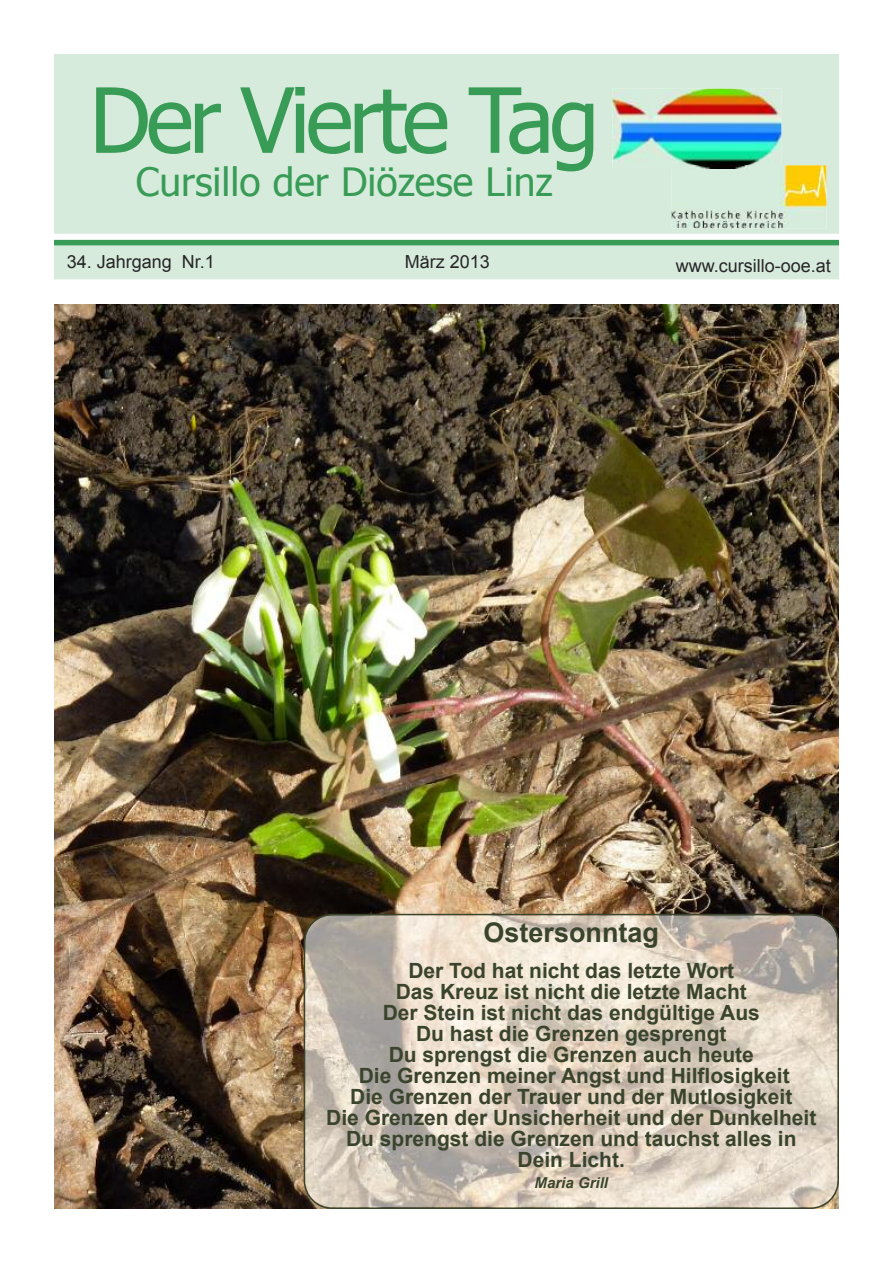
<style>
.page{position:relative;width:893px;height:1263px;background:#fff}
.page>*{position:absolute;margin:0;border:0;box-sizing:border-box;transform-origin:0 0}
.t1{font:90px "Tahoma";letter-spacing:-.05em;color:#399c56}
.t2{font:39px "Tahoma";color:#399c56}
.t3{font:700 27px "Arial";color:#3a442c}
.t4{font:700 21px/21px "Arial";color:#3a442c;text-align:center}
.t5{font:18px "Arial";color:#272627}
.t6{font:italic 700 15px "Arial";color:#3a442c}
</style>
<div class="page">
<div style="left:54px;top:54px;width:785px;height:225px;background:#d7ebdd"></div>
<img style="left:54px;top:305px;width:785px;height:904px">
<div style="left:54px;top:239px;width:785px;height:6px;background:#399c56"></div>
<div style="left:54px;top:234px;width:785px;height:6px;background:#fff"></div>
<img style="left:612px;top:89px;width:169px;height:80px">
<img style="left:672px;top:165px;width:154px;height:63px">
<img style="left:672px;top:165px;width:109px;height:4px">
<svg style="left:304px;top:914px;width:535px;height:295px;background:#d5cabc"></svg>
<h1 class="t1" style="left:90px;top:63px;width:511px">Der Vierte Tag</h1>
<h2 class="t2" style="left:136px;top:157px;width:418px">Cursillo der Diözese Linz</h2>
<p class="t5" style="left:67px;top:252px;width:150px">34. Jahrgang Nr.1</p>
<p class="t5" style="left:405px;top:252px;width:87px">März 2013</p>
<p class="t5" style="left:676px;top:255px;width:157px">www.cursillo-ooe.at</p>
<p class="t3" style="left:484px;top:918px;width:177px">Ostersonntag</p>
<p class="t4" style="left:326px;top:961px;width:492px">Der Tod hat nicht das letzte Wort<br>Das Kreuz ist nicht die letzte Macht<br>Der Stein ist nicht das endgültige Aus<br>Du hast die Grenzen gesprengt<br>Du sprengst die Grenzen auch heute<br>Die Grenzen meiner Angst und Hilflosigkeit<br>Die Grenzen der Trauer und der Mutlosigkeit<br>Die Grenzen der Unsicherheit und der Dunkelheit Du sprengst die Grenzen und tauchst alles in Dein Licht.</p>
<p class="t6" style="left:535px;top:1175px;width:75px">Maria Grill</p>
</div>
